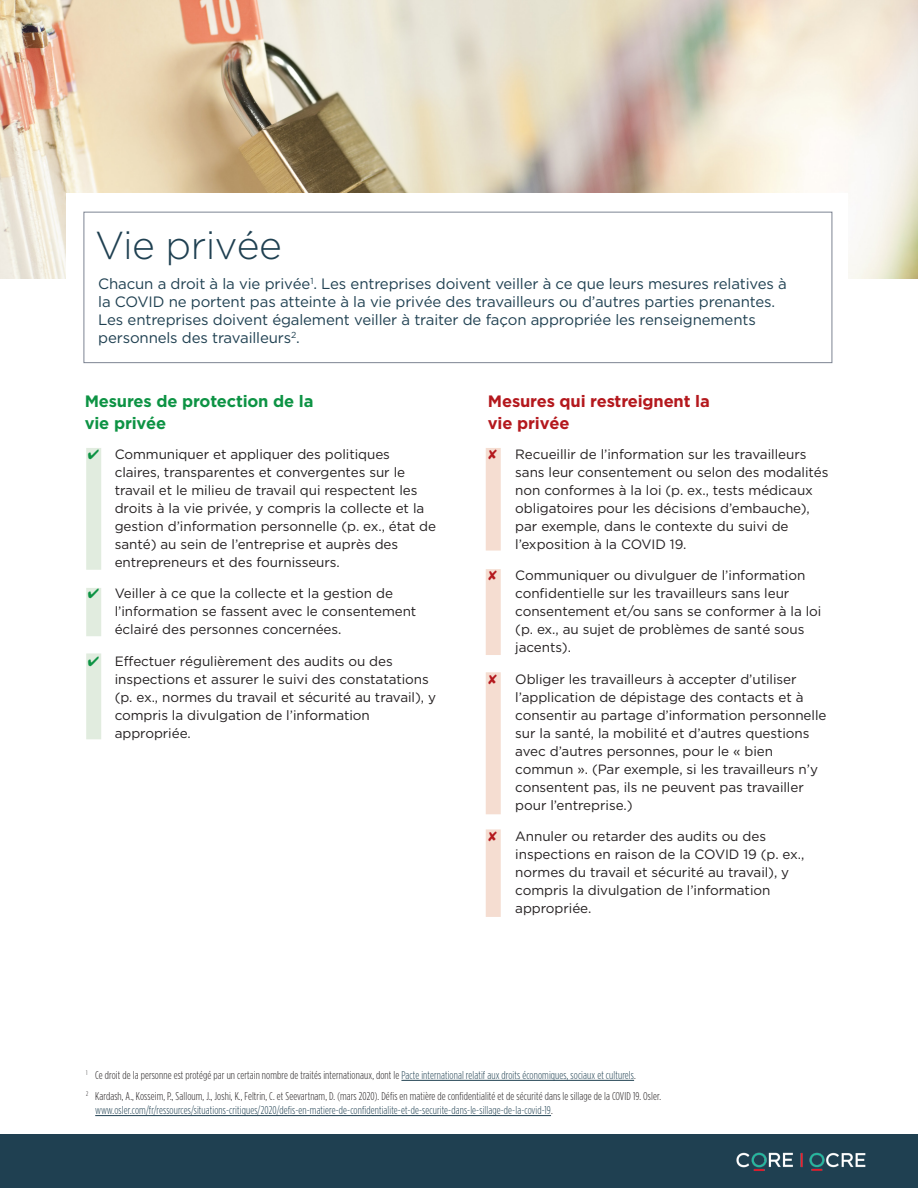
<style>
.page{position:relative;width:918px;height:1188px;background:#fff}
.page>*{position:absolute;margin:0;border:0;box-sizing:border-box;transform-origin:0 0}
.t1{font:300 39px "Gotham HTF";letter-spacing:-.015em;color:#1f4051}
.t2{font:700 16.5px/22.5px "Gotham HTF";letter-spacing:-.01em;color:#b4181d}
.t3{font:700 16.5px/22.5px "Gotham HTF";letter-spacing:-.01em;color:#0d9344}
.t4{font:15px/18px "Gotham HTF";letter-spacing:-.01em;color:#1f4051}
.t5{font:13.5px/18px "Gotham HTF";letter-spacing:-.005em;color:#231f20}
.t6{font:300 condensed 11.25px/21px "Gotham HTF";letter-spacing:.01em;color:#231f20}
.t7{font:300 condensed 11.25px "Gotham HTF";letter-spacing:.01em;color:#1f4051}
.s1{color:#0d9344}
.s2{color:#b4181d}
.s3{color:#1f4051}
.s4{color:#231f20}
</style>
<div class="page">
<div style="left:0;top:1134px;width:918px;height:54px;background:#1f4051"></div>
<img style="left:737px;top:1152px;width:129px;height:19px">
<img style="left:0;top:0;width:918px;height:279px">
<div style="left:67px;top:193px;width:781px;height:130px;background:#fff"></div>
<div style="left:84px;top:212px;width:748px;height:151px;border:1px solid #7d8492"></div>
<div style="left:86px;top:653px;width:15px;height:86px;background:#e1ecdf"></div>
<div style="left:86px;top:588px;width:15px;height:48px;background:#e1ecdf"></div>
<div style="left:86px;top:448px;width:15px;height:122px;background:#e1ecdf"></div>
<div style="left:486px;top:448px;width:15px;height:103px;background:#f5ddd1"></div>
<div style="left:486px;top:569px;width:15px;height:86px;background:#f5ddd1"></div>
<div style="left:486px;top:672px;width:15px;height:142px;background:#f5ddd1"></div>
<div style="left:486px;top:829px;width:15px;height:88px;background:#f5ddd1"></div>
<hr style="left:401px;top:1080px;width:233px;height:1px;background:#1f4051">
<hr style="left:95px;top:1115px;width:456px;height:1px;background:#1f4051">
<h1 class="t1" style="left:95px;top:224px;width:188px">Vie privée</h1>
<p class="t4" style="left:98px;top:274px;width:690px">Chacun a droit à la vie privée<sup>1</sup>. Les entreprises doivent veiller à ce que leurs mesures relatives à la COVID ne portent pas atteinte à la vie privée des travailleurs ou d’autres parties prenantes.<br>Les entreprises doivent également veiller à traiter de façon appropriée les renseignements personnels des travailleurs<sup>2</sup>.</p>
<p class="t3" style="left:85px;top:389px;width:230px">Mesures de protection de la vie privée</p>
<p class="t5" style="left:115px;top:445px;width:323px;text-indent:-27px"><span class="s1">✔</span> Communiquer et appliquer des politiques claires, transparentes et convergentes sur le travail et le milieu de travail qui respectent les droits à la vie privée, y compris la collecte et la gestion d’information personnelle (p. ex., état de santé) au sein de l’entreprise et auprès des entrepreneurs et des fournisseurs.</p>
<p class="t5" style="left:115px;top:584px;width:303px;text-indent:-27px"><span class="s1">✔</span> Veiller à ce que la collecte et la gestion de l’information se fassent avec le consentement éclairé des personnes concernées.</p>
<p class="t5" style="left:115px;top:652px;width:323px;text-indent:-27px"><span class="s1">✔</span> Effectuer régulièrement des audits ou des inspections et assurer le suivi des constatations (p. ex., normes du travail et sécurité au travail), y compris la divulgation de l’information appropriée.</p>
<p class="t2" style="left:488px;top:389px;width:223px">Mesures qui restreignent la vie privée</p>
<p class="t5" style="left:515px;top:445px;width:315px;text-indent:-27px"><span class="s2">✘</span> ✘ Recueillir de l’information sur les travailleurs sans leur consentement ou selon des modalités non conformes à la loi (p. ex., tests médicaux obligatoires pour les décisions d’embauche), par exemple, dans le contexte du suivi de l’exposition à la COVID 19.</p>
<p class="t5" style="left:515px;top:566px;width:308px;text-indent:-27px"><span class="s2">✘</span> ✘ Communiquer ou divulguer de l’information confidentielle sur les travailleurs sans leur consentement et/ou sans se conformer à la loi (p. ex., au sujet de problèmes de santé sous jacents).</p>
<p class="t5" style="left:515px;top:670px;width:313px;text-indent:-27px"><span class="s2">✘</span> ✘ Obliger les travailleurs à accepter d’utiliser l’application de dépistage des contacts et à consentir au partage d’information personnelle sur la santé, la mobilité et d’autres questions avec d’autres personnes, pour le « bien commun ». (Par exemple, si les travailleurs n’y consentent pas, ils ne peuvent pas travailler pour l’entreprise.)</p>
<p class="t5" style="left:515px;top:827px;width:291px;text-indent:-27px"><span class="s2">✘</span> ✘ Annuler ou retarder des audits ou des inspections en raison de la COVID 19 (p. ex., normes du travail et sécurité au travail), y compris la divulgation de l’information appropriée.</p>
<p class="t6" style="left:86px;top:1064px;width:576px"><sup>1</sup> Ce droit de la personne est protégé par un certain nombre de traités internationaux, dont le <span class="s3">Pacte international relatif aux droits économiques, sociaux et culturels</span>.<br><sup>2</sup> Kardash, A., Kosseim, P., Salloum, J., Joshi, K., Feltrin, C. et Seevartnam, D. (mars 2020). Défis en matière de confidentialité et de sécurité dans le sillage de la COVID 19. Osler.</p>
<p class="t7" style="left:95px;top:1104px;width:459px">www.osler.com/fr/ressources/situations-critiques/2020/defis-en-matiere-de-confidentialite-et-de-securite-dans-le-sillage-de-la-covid-19<span class="s4">.</span></p>
</div>
